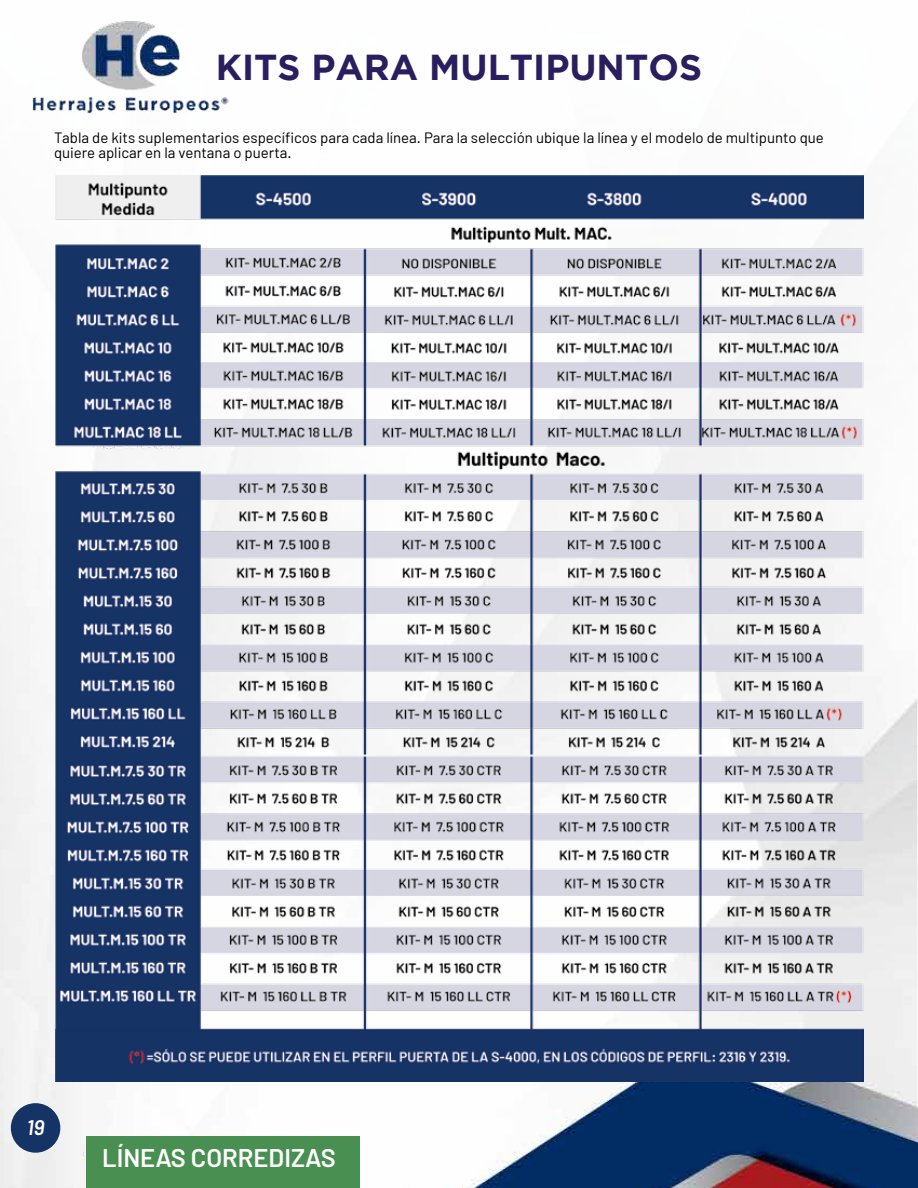
<style>
.page{position:relative;width:918px;height:1188px;background:#fff}
.page>*{position:absolute;margin:0;border:0;box-sizing:border-box;transform-origin:0 0}
.t1{font:700 36px "Gotham";color:#2a1e5e}
.t2{font:600 25.5px "Barlow";color:#fff}
.t3{font:italic 600 21px "Barlow";color:#fff}
.t4{font:15px/15px "Barlow";color:#000}
</style>
<div class="page">
<img style="left:0;top:21px;width:918px;height:1167px">
<div style="left:11px;top:1103px;width:49px;height:50px;background:#153465;border-radius:50%"></div>
<img style="left:55px;top:176px;width:809px;height:906px">
<div style="left:86px;top:1136px;width:274px;height:52px;background:#498f52"></div>
<h1 class="t1" style="left:216px;top:47px;width:488px">KITS PARA MULTIPUNTOS</h1>
<p class="t4" style="left:54px;top:129px;width:771px">Tabla de kits suplementarios específicos para cada línea. Para la selección ubique la línea y el modelo de multipunto que quiere aplicar en la ventana o puerta.</p>
<h3 class="t3" style="left:27px;top:1114px;width:19px">19</h3>
<h2 class="t2" style="left:102px;top:1142px;width:235px">LÍNEAS CORREDIZAS</h2>
</div>
